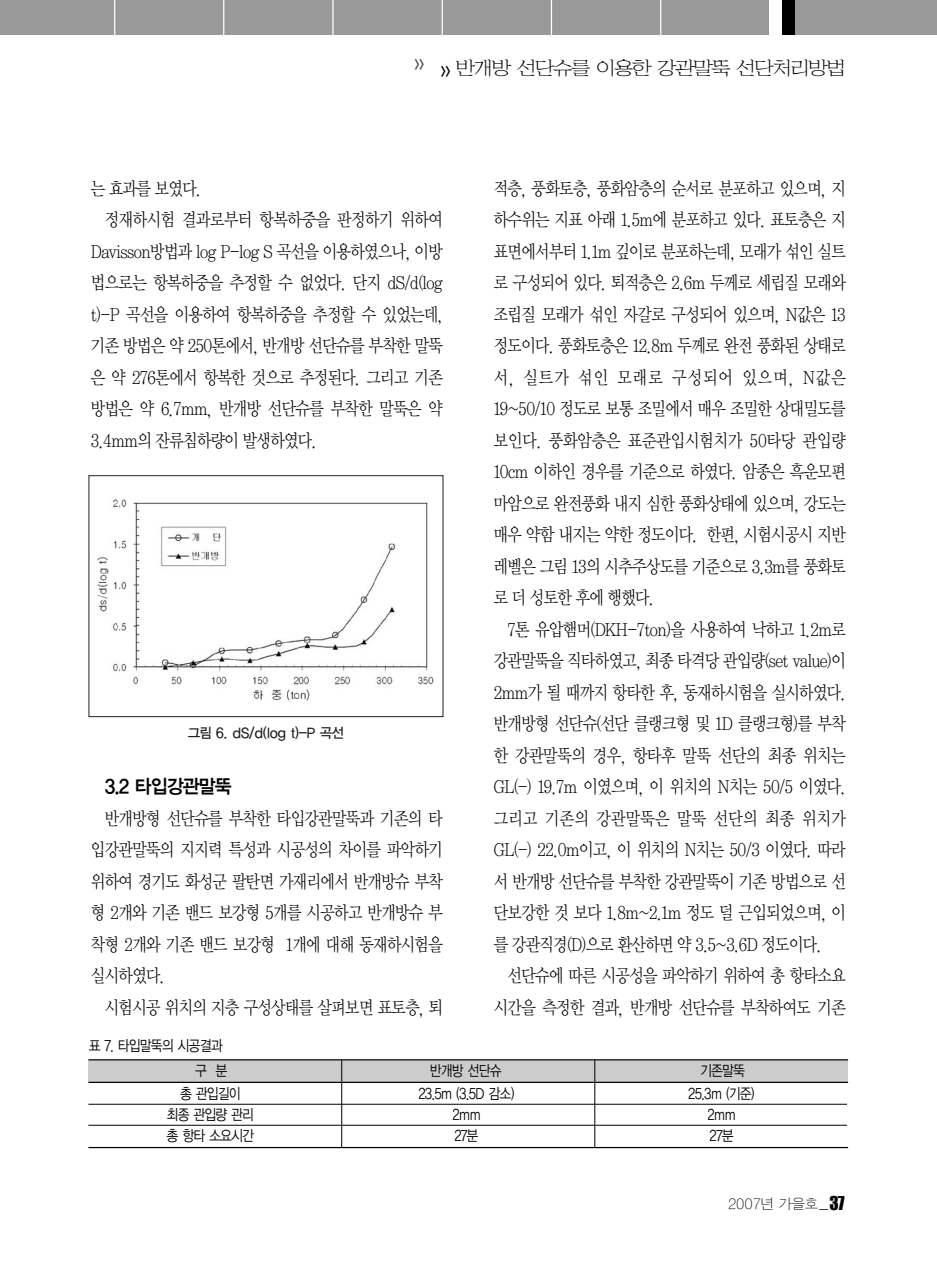
<style>
.page{position:relative;width:937px;height:1274px;background:#fff}
.page>*{position:absolute;margin:0;border:0;box-sizing:border-box;transform-origin:0 0}
.t1{font:22.75px "Wri Sin";letter-spacing:-.12em;color:#000;scale:.9 1}
.t2{font:19.25px "YGO14";letter-spacing:-.13em;color:#000;scale:.95 1}
.t3{font:18.38px/31.5px "Y Mj O12";letter-spacing:-.115em;color:#000;text-align:justify;scale:.85 1}
.t4{font:14.88px "YGO12";letter-spacing:-.13em;color:#000;scale:.85 1}
.t5{font:14px "YGO13";letter-spacing:-.09em;color:#231f20;scale:.95 1}
.t6{font:14px "SM Ago SE";letter-spacing:-.065em;color:#000}
.t7{font:12.25px "YGO15";color:#4d4d4d;scale:.9 1}
.s1{font-family:"YGO15";font-size:12.25px}
.s2{font-family:"Impact";font-size:15.75px}
.s3{font-family:"Impact";font-size:17.5px}
</style>
<div class="page">
<div style="left:0;top:0;width:768px;height:35px;background:#999"></div>
<div style="left:795px;top:0;width:141px;height:35px;background:#999"></div>
<div style="left:782px;top:0;width:13px;height:35px;background:#000"></div>
<hr style="left:114px;top:0;width:1px;height:35px;background:#fff">
<hr style="left:223px;top:0;width:1px;height:35px;background:#fff">
<hr style="left:332px;top:0;width:1px;height:35px;background:#fff">
<hr style="left:441px;top:0;width:1px;height:35px;background:#fff">
<hr style="left:550px;top:0;width:2px;height:35px;background:#fff">
<hr style="left:660px;top:0;width:1px;height:35px;background:#fff">
<img style="left:97px;top:499px;width:337px;height:202px">
<div style="left:88px;top:475px;width:355px;height:242px;border:1px solid #231f20"></div>
<div style="left:88px;top:1060px;width:759px;height:22px;background:#ccc"></div>
<hr style="left:88px;top:1059px;width:759px;height:1px;background:#000">
<hr style="left:88px;top:1104px;width:758px;height:1px;background:#000">
<hr style="left:88px;top:1125px;width:758px;height:1px;background:#000">
<hr style="left:88px;top:1147px;width:759px;height:1px;background:#000">
<hr style="left:88px;top:1082px;width:759px;height:1px;background:#000">
<hr style="left:341px;top:1060px;width:1px;height:88px;background:#000">
<hr style="left:594px;top:1060px;width:1px;height:88px;background:#000">
<p class="t7" style="left:414px;top:59px;width:13px">&gt;&gt;</p>
<p class="t1" style="left:440px;top:58px;width:452px"><span class="s1">&gt;&gt;</span> 반개방 선단슈를 이용한 강관말뚝 선단처리방법</p>
<p class="t3" style="left:90px;top:174px;width:133px">는 효과를 보였다.</p>
<p class="t3" style="left:104px;top:205px;width:400px">정재하시험 결과로부터 항복하중을 판정하기 위하여</p>
<p class="t3" style="left:90px;top:237px;width:417px">Davisson방법과 log P-log S 곡선을 이용하였으나, 이방</p>
<p class="t3" style="left:90px;top:268px;width:417px">법으로는 항복하중을 추정할 수 없었다. 단지 dS/d(log</p>
<p class="t3" style="left:90px;top:300px;width:417px">t)-P 곡선을 이용하여 항복하중을 추정할 수 있었는데,</p>
<p class="t3" style="left:90px;top:331px;width:417px">기존 방법은 약 250톤에서, 반개방 선단슈를 부착한 말뚝</p>
<p class="t3" style="left:90px;top:363px;width:417px">은 약 276톤에서 항복한 것으로 추정된다. 그리고 기존</p>
<p class="t3" style="left:90px;top:394px;width:417px">방법은 약 6.7mm, 반개방 선단슈를 부착한 말뚝은 약</p>
<p class="t3" style="left:90px;top:426px;width:269px">3.4mm의 잔류침하량이 발생하였다.</p>
<p class="t5" style="left:187px;top:727px;width:166px">그림 6. dS/d(log t)-P 곡선</p>
<p class="t2" style="left:104px;top:778px;width:136px">3.2 타입강관말뚝</p>
<p class="t3" style="left:90px;top:804px;width:417px;text-indent:14px">반개방형 선단슈를 부착한 타입강관말뚝과 기존의 타 입강관말뚝의 지지력 특성과 시공성의 차이를 파악하기 위하여 경기도 화성군 팔탄면 가재리에서 반개방슈 부착 형 2개와 기존 밴드 보강형 5개를 시공하고 반개방슈 부 착형 2개와 기존 밴드 보강형 1개에 대해 동재하시험을 실시하였다.</p>
<p class="t3" style="left:104px;top:993px;width:400px">시험시공 위치의 지층 구성상태를 살펴보면 표토층, 퇴</p>
<p class="t3" style="left:493px;top:174px;width:417px">적층, 풍화토층, 풍화암층의 순서로 분포하고 있으며, 지 하수위는 지표 아래 1.5m에 분포하고 있다. 표토층은 지 표면에서부터 1.1m 깊이로 분포하는데, 모래가 섞인 실트 로 구성되어 있다. 퇴적층은 2.6m 두께로 세립질 모래와 조립질 모래가 섞인 자갈로 구성되어 있으며, N값은 13 정도이다. 풍화토층은 12.8m 두께로 완전 풍화된 상태로 서, 실트가 섞인 모래로 구성되어 있으며, N값은 19~50/10 정도로 보통 조밀에서 매우 조밀한 상대밀도를 보인다. 풍화암층은 표준관입시험치가 50타당 관입량 10cm 이하인 경우를 기준으로 하였다. 암종은 흑운모편 마암으로 완전풍화 내지 심한 풍화상태에 있으며, 강도는 매우 약함 내지는 약한 정도이다. 한편, 시험시공시 지반 레벨은 그림 13의 시추주상도를 기준으로 3.3m를 풍화토 로 더 성토한 후에 행했다.</p>
<p class="t3" style="left:493px;top:615px;width:417px;text-indent:14px">7톤 유압햄머(DKH-7ton)을 사용하여 낙하고 1.2m로 강관말뚝을 직타하였고, 최종 타격당 관입량(set value)이 2mm가 될 때까지 항타한 후, 동재하시험을 실시하였다. 반개방형 선단슈(선단 클랭크형 및 1D 클랭크형)를 부착 한 강관말뚝의 경우, 항타후 말뚝 선단의 최종 위치는 GL(-) 19.7m 이였으며, 이 위치의 N치는 50/5 이였다. 그리고 기존의 강관말뚝은 말뚝 선단의 최종 위치가 GL(-) 22.0m이고, 이 위치의 N치는 50/3 이였다. 따라 서 반개방 선단슈를 부착한 강관말뚝이 기존 방법으로 선 단보강한 것 보다 1.8m~2.1m 정도 덜 근입되었으며, 이 를 강관직경(D)으로 환산하면 약 3.5~3.6D 정도이다.</p>
<p class="t3" style="left:493px;top:961px;width:417px;text-align:right">선단슈에 따른 시공성을 파악하기 위하여 총 항타소요 시간을 측정한 결과, 반개방 선단슈를 부착하여도 기존</p>
<p class="t4" style="left:88px;top:1039px;width:160px">표 7. 타입말뚝의 시공결과</p>
<p class="t4" style="left:180px;top:1087px;width:74px">총 관입길이</p>
<p class="t4" style="left:418px;top:1087px;width:115px">23.5m (3.5D 감소)</p>
<p class="t4" style="left:687px;top:1087px;width:80px">25.3m (기준)</p>
<p class="t4" style="left:166px;top:1108px;width:105px">최종 관입량 관리</p>
<p class="t4" style="left:452px;top:1108px;width:35px">2mm</p>
<p class="t4" style="left:707px;top:1108px;width:35px">2mm</p>
<p class="t4" style="left:166px;top:1129px;width:105px">총 항타 소요시간</p>
<p class="t4" style="left:454px;top:1129px;width:31px">27분</p>
<p class="t4" style="left:709px;top:1129px;width:31px">27분</p>
<p class="t4" style="left:195px;top:1063px;width:40px">구 분</p>
<p class="t4" style="left:429px;top:1063px;width:87px">반개방 선단슈</p>
<p class="t4" style="left:699px;top:1063px;width:55px">기존말뚝</p>
<p class="t6" style="left:727px;top:1197px;width:118px">2007년 가을호<span class="s2">_</span> <span class="s3">37</span></p>
</div>
